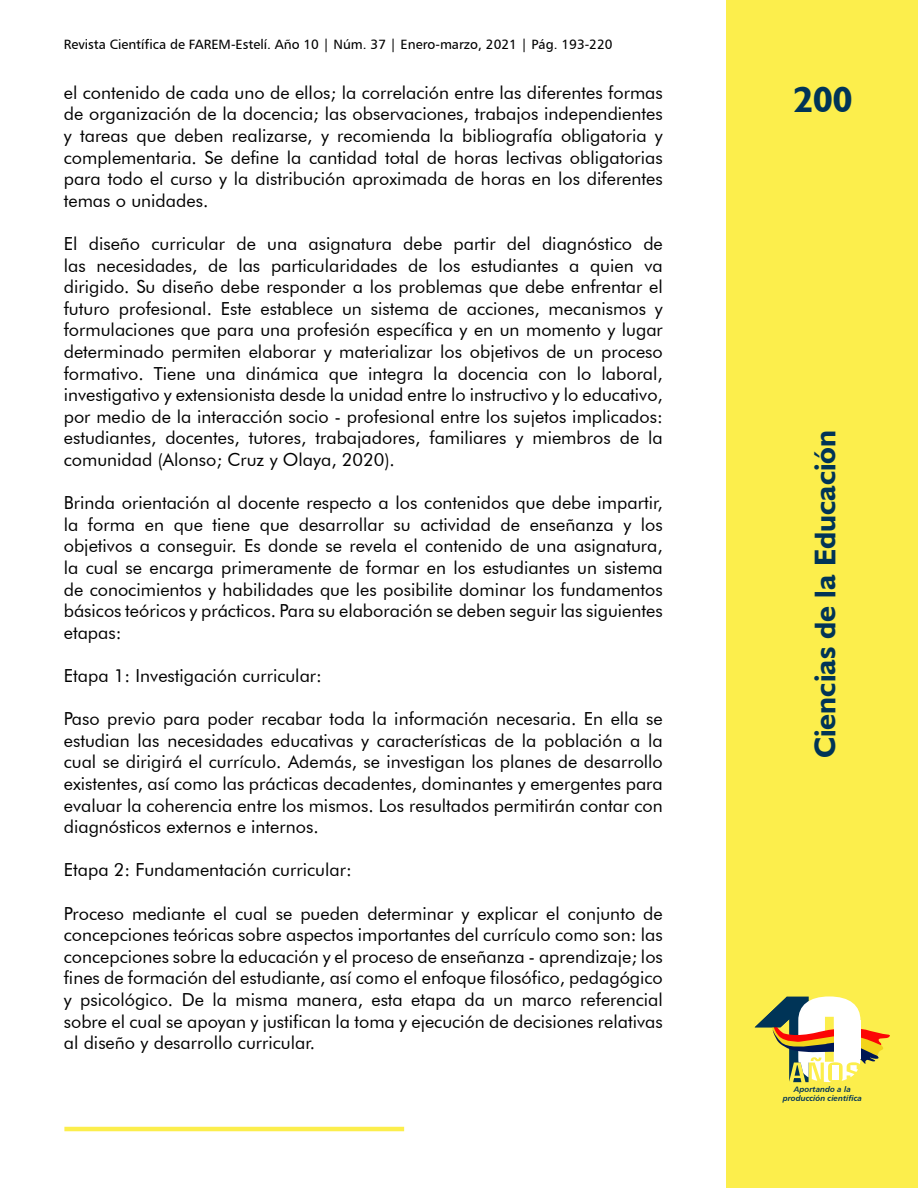
<style>
.page{position:relative;width:918px;height:1188px;background:#fff}
.page>*{position:absolute;margin:0;border:0;box-sizing:border-box;transform-origin:0 0}
.t1{font:700 36px "Humanist 521 BT";color:#003457}
.t2{font:700 30px "Humanist 521 BT";color:#003457}
.t3{font:18px/21.6px "Futura BT";color:#000;text-align:justify}
.t4{font:13.5px "Humanist 777 BT Roman B";color:#000}
.t5{font:7.8px/9.4px "Humanist 777 BT Bold Italic B";color:#003457;text-align:center}
</style>
<div class="page">
<div style="left:727px;top:0;width:191px;height:1188px;background:#fcee4c"></div>
<hr style="left:64px;top:1127px;width:340px;height:4px;background:#fcee4c">
<svg style="left:755px;top:996px;width:135px;height:86px"></svg>
<div style="left:834px;top:1021px;width:26px;height:38px;background:#fff"></div>
<p class="t4" style="left:64px;top:36px;width:550px">Revista Científica de FAREM-Estelí. Año 10 | Núm. 37 | Enero-marzo, 2021 | Pág. 193-220</p>
<p class="t3" style="left:64px;top:81px;width:601px">el contenido de cada uno de ellos; la correlación entre las diferentes formas de organización de la docencia; las observaciones, trabajos independientes y tareas que deben realizarse, y recomienda la bibliografía obligatoria y complementaria. Se define la cantidad total de horas lectivas obligatorias para todo el curso y la distribución aproximada de horas en los diferentes temas o unidades.</p>
<p class="t3" style="left:64px;top:233px;width:601px">El diseño curricular de una asignatura debe partir del diagnóstico de las necesidades, de las particularidades de los estudiantes a quien va dirigido. Su diseño debe responder a los problemas que debe enfrentar el futuro profesional. Este establece un sistema de acciones, mecanismos y formulaciones que para una profesión específica y en un momento y lugar determinado permiten elaborar y materializar los objetivos de un proceso formativo. Tiene una dinámica que integra la docencia con lo laboral, investigativo y extensionista desde la unidad entre lo instructivo y lo educativo, por medio de la interacción socio - profesional entre los sujetos implicados: estudiantes, docentes, tutores, trabajadores, familiares y miembros de la comunidad (Alonso; Cruz y Olaya, 2020).</p>
<p class="t3" style="left:64px;top:492px;width:601px">Brinda orientación al docente respecto a los contenidos que debe impartir, la forma en que tiene que desarrollar su actividad de enseñanza y los objetivos a conseguir. Es donde se revela el contenido de una asignatura, la cual se encarga primeramente de formar en los estudiantes un sistema de conocimientos y habilidades que les posibilite dominar los fundamentos básicos teóricos y prácticos. Para su elaboración se deben seguir las siguientes etapas:</p>
<p class="t3" style="left:64px;top:665px;width:260px">Etapa 1: Investigación curricular:</p>
<p class="t3" style="left:64px;top:708px;width:601px">Paso previo para poder recabar toda la información necesaria. En ella se estudian las necesidades educativas y características de la población a la cual se dirigirá el currículo. Además, se investigan los planes de desarrollo existentes, así como las prácticas decadentes, dominantes y emergentes para evaluar la coherencia entre los mismos. Los resultados permitirán contar con diagnósticos externos e internos.</p>
<p class="t3" style="left:64px;top:859px;width:289px">Etapa 2: Fundamentación curricular:</p>
<p class="t3" style="left:64px;top:902px;width:601px">Proceso mediante el cual se pueden determinar y explicar el conjunto de concepciones teóricas sobre aspectos importantes del currículo como son: las concepciones sobre la educación y el proceso de enseñanza - aprendizaje; los fines de formación del estudiante, así como el enfoque filosófico, pedagógico y psicológico. De la misma manera, esta etapa da un marco referencial sobre el cual se apoyan y justifican la toma y ejecución de decisiones relativas al diseño y desarrollo curricular.</p>
<h1 class="t1" style="left:794px;top:78px;width:60px">200</h1>
<h2 class="t2" style="left:807px;top:758px;width:330px;rotate:-90deg">Ciencias de la Educación</h2>
<p class="t5" style="left:783px;top:1084px;width:81px">Aportando a la producción científica</p>
</div>
